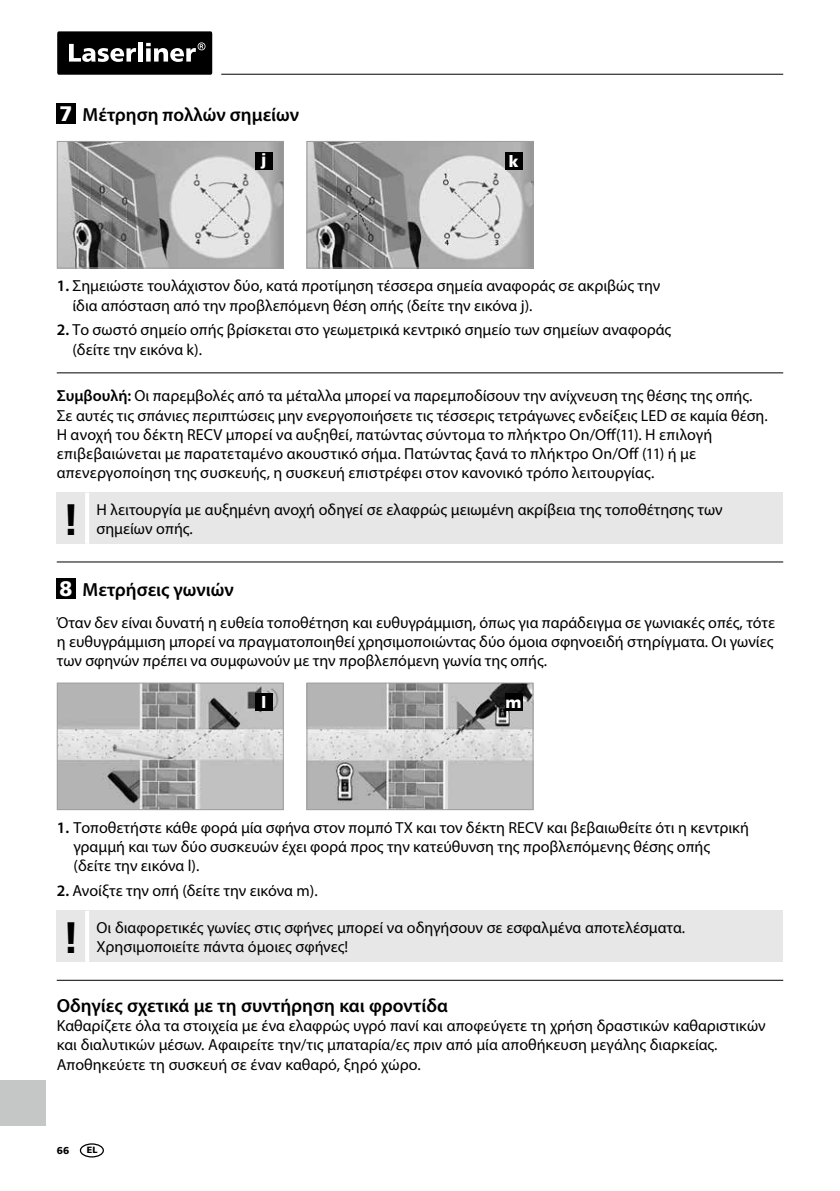
<style>
.page{position:relative;width:840px;height:1191px;background:#fff}
.page>*{position:absolute;margin:0;border:0;box-sizing:border-box;transform-origin:0 0}
.t1{font:700 44px "Frutiger LT Com";color:#000}
.t2{font:600 19px "Myriad Pro";color:#000}
.t3{font:16px/19.2px "Myriad Pro";color:#000}
.t4{font:900 16px "Frutiger LT Com";color:#fff}
.t5{font:900 10px "Frutiger LT Com";color:#000}
.t6{font:900 9px "Frutiger LT Com";color:#000}
.s1{font-family:"Frutiger LT Com";font-weight:900;font-size:21px;color:#fff}
.s2{font-weight:600}
</style>
<div class="page">
<hr style="left:221px;top:74px;width:561px;height:1px;background:#000">
<div style="left:57px;top:31px;width:155px;height:44px;background:#000;border-radius:2px"></div>
<svg style="left:69px;top:44px;width:67px;height:18px"></svg>
<div style="left:138px;top:43px;width:5px;height:19px;background:#fff"></div>
<svg style="left:146px;top:42px;width:59px;height:20px"></svg>
<img style="left:59px;top:684px;width:222px;height:124px">
<div style="left:57px;top:682px;width:226px;height:128px;border:1px solid #9c9d9d"></div>
<img style="left:308px;top:684px;width:223px;height:124px">
<div style="left:306px;top:682px;width:227px;height:128px;border:1px solid #9c9d9d"></div>
<div style="left:255px;top:694px;width:17px;height:17px;background:#000"></div>
<div style="left:505px;top:694px;width:17px;height:17px;background:#000"></div>
<hr style="left:57px;top:561px;width:725px;height:1px;background:#000">
<img style="left:59px;top:143px;width:222px;height:123px">
<div style="left:57px;top:141px;width:226px;height:127px;border:1px solid #9c9d9d"></div>
<img style="left:308px;top:143px;width:223px;height:123px">
<div style="left:306px;top:141px;width:227px;height:127px;border:1px solid #9c9d9d"></div>
<div style="left:255px;top:152px;width:17px;height:17px;background:#000"></div>
<div style="left:505px;top:152px;width:17px;height:17px;background:#000"></div>
<hr style="left:57px;top:372px;width:725px;height:1px;background:#000">
<hr style="left:57px;top:979px;width:725px;height:1px;background:#000">
<div style="left:57px;top:578px;width:19px;height:21px;background:#000"></div>
<div style="left:57px;top:911px;width:725px;height:51px;background:#e7e7e7"></div>
<hr style="left:85px;top:911px;width:4px;height:51px;background:#fff">
<div style="left:57px;top:103px;width:19px;height:21px;background:#000"></div>
<div style="left:57px;top:493px;width:725px;height:51px;background:#e7e7e7"></div>
<hr style="left:85px;top:493px;width:4px;height:51px;background:#fff">
<div style="left:80px;top:1143px;width:24px;height:14px;border:1px solid #000;border-radius:50%"></div>
<div style="left:0;top:1080px;width:45px;height:45px;background:#c5c6c6"></div>
<p class="t2" style="left:59px;top:102px;width:241px"><span class="s1">7</span> Μέτρηση πολλών σημείων</p>
<p class="t4" style="left:261px;top:149px;width:7px">j</p>
<p class="t4" style="left:508px;top:151px;width:11px">k</p>
<p class="t3" style="left:72px;top:276px;width:589px;text-indent:-16px"><span class="s2">1.</span> Σημειώστε τουλάχιστον δύο, κατά προτίμηση τέσσερα σημεία αναφοράς σε ακριβώς την ίδια απόσταση από την προβλεπόμενη θέση οπής (δείτε την εικόνα j).</p>
<p class="t3" style="left:72px;top:320px;width:600px;text-indent:-16px"><span class="s2">2.</span> Το σωστό σημείο οπής βρίσκεται στο γεωμετρικά κεντρικό σημείο των σημείων αναφοράς (δείτε την εικόνα k).</p>
<p class="t3" style="left:57px;top:386px;width:712px"><span class="s2">Συμβουλή:</span> Οι παρεμβολές από τα μέταλλα μπορεί να παρεμποδίσουν την ανίχνευση της θέσης της οπής.<br>Σε αυτές τις σπάνιες περιπτώσεις μην ενεργοποιήσετε τις τέσσερις τετράγωνες ενδείξεις LED σε καμία θέση.<br>Η ανοχή του δέκτη RECV μπορεί να αυξηθεί, πατώντας σύντομα το πλήκτρο On/Off(11). Η επιλογή επιβεβαιώνεται με παρατεταμένο ακουστικό σήμα. Πατώντας ξανά το πλήκτρο On/Off (11) ή με απενεργοποίηση της συσκευής, η συσκευή επιστρέφει στον κανονικό τρόπο λειτουργίας.</p>
<h1 class="t1" style="left:62px;top:493px;width:19px">!</h1>
<p class="t3" style="left:96px;top:499px;width:627px">Η λειτουργία με αυξημένη ανοχή οδηγεί σε ελαφρώς μειωμένη ακρίβεια της τοποθέτησης των</p>
<p class="t3" style="left:96px;top:518px;width:98px">σημείων οπής.</p>
<p class="t2" style="left:59px;top:577px;width:176px"><span class="s1">8</span> Μετρήσεις γωνιών</p>
<p class="t3" style="left:57px;top:612px;width:719px;text-align:justify">Όταν δεν είναι δυνατή η ευθεία τοποθέτηση και ευθυγράμμιση, όπως για παράδειγμα σε γωνιακές οπές, τότε η ευθυγράμμιση μπορεί να πραγματοποιηθεί χρησιμοποιώντας δύο όμοια σφηνοειδή στηρίγματα. Οι γωνίες των σφηνών πρέπει να συμφωνούν με την προβλεπόμενη γωνία της οπής.</p>
<p class="t4" style="left:261px;top:693px;width:7px">l</p>
<p class="t4" style="left:505px;top:693px;width:17px">m</p>
<p class="t3" style="left:73px;top:817px;width:676px;text-indent:-17px"><span class="s2">1.</span> Τοποθετήστε κάθε φορά μία σφήνα στον πομπό TX και τον δέκτη RECV και βεβαιωθείτε ότι η κεντρική γραμμή και των δύο συσκευών έχει φορά προς την κατεύθυνση της προβλεπόμενης θέσης οπής (δείτε την εικόνα l).</p>
<p class="t3" style="left:57px;top:881px;width:262px"><span class="s2">2.</span> Ανοίξτε την οπή (δείτε την εικόνα m).</p>
<h1 class="t1" style="left:62px;top:911px;width:19px">!</h1>
<p class="t3" style="left:96px;top:917px;width:590px">Οι διαφορετικές γωνίες στις σφήνες μπορεί να οδηγήσουν σε εσφαλμένα αποτελέσματα.</p>
<p class="t3" style="left:96px;top:936px;width:253px">Χρησιμοποιείτε πάντα όμοιες σφήνες!</p>
<p class="t2" style="left:57px;top:993px;width:392px">Οδηγίες σχετικά με τη συντήρηση και φροντίδα</p>
<p class="t3" style="left:57px;top:1016px;width:710px">Καθαρίζετε όλα τα στοιχεία με ένα ελαφρώς υγρό πανί και αποφεύγετε τη χρήση δραστικών καθαριστικών και διαλυτικών μέσων. Αφαιρείτε την/τις μπαταρία/ες πριν από μία αποθήκευση μεγάλης διαρκείας.<br>Αποθηκεύετε τη συσκευή σε έναν καθαρό, ξηρό χώρο.</p>
<p class="t5" style="left:57px;top:1144px;width:14px">66</p>
<p class="t6" style="left:87px;top:1144px;width:12px">EL</p>
</div>
